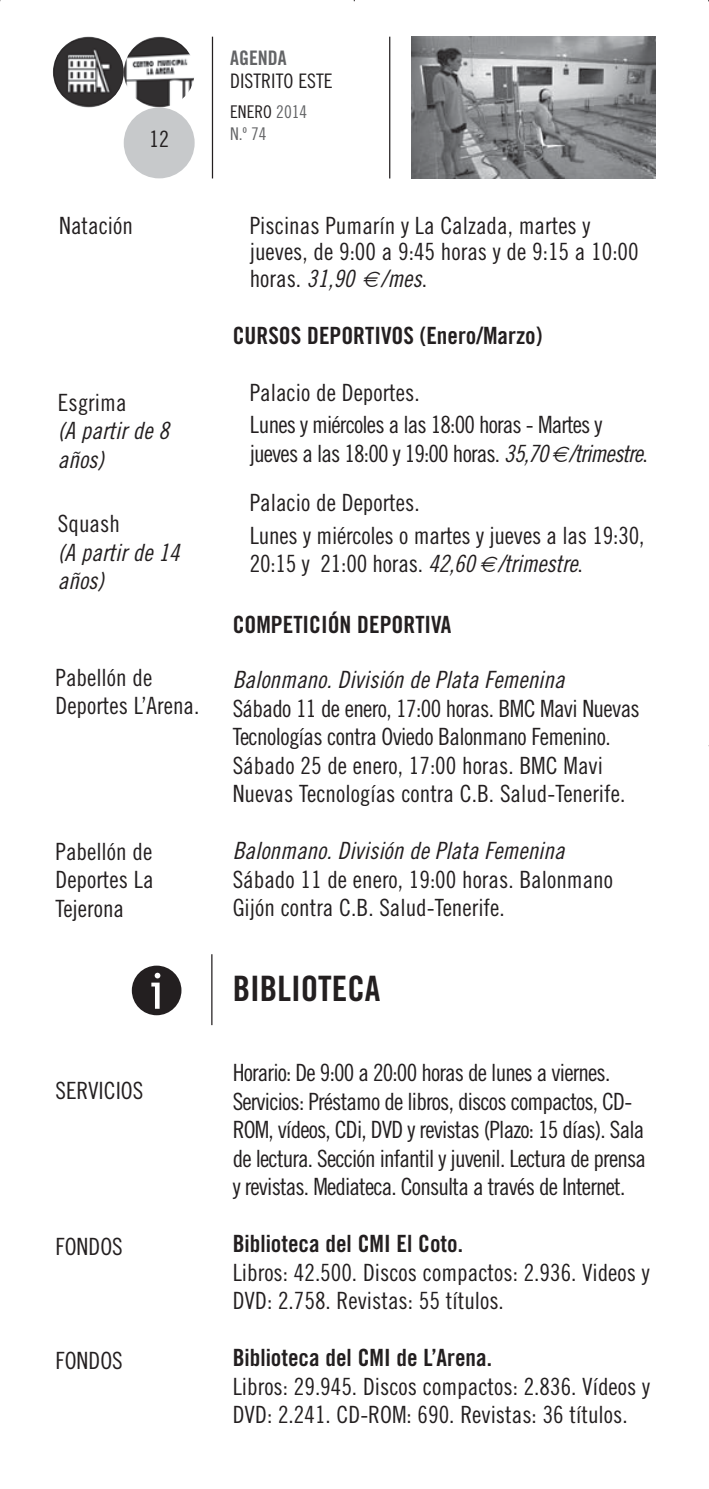
<style>
.page{position:relative;width:709px;height:1489px;background:#fff}
.page>*{position:absolute;margin:0;border:0;box-sizing:border-box;transform-origin:0 0}
.t1{font:50px "Trebuchet MS";color:#fff}
.t2{font:35px "Trade Gothic Bold Cond Twenty";color:#231f20}
.t3{font:23.75px/28.5px "Trade Gothic Cond Eighteen";color:#231f20}
.t4{font:23.75px/28.5px "Trade Gothic Cond Eighteen";letter-spacing:-.035em;color:#231f20}
.t5{font:23.75px/28.5px "Trade Gothic Cond Eighteen";letter-spacing:-.025em;color:#231f20}
.t6{font:italic 23.75px/28.5px "Trade Gothic Cond Eighteen";color:#231f20}
.t7{font:23.75px "Trade Gothic Bold Cond Twenty";color:#231f20}
.t8{font:22.5px "Trade Gothic Cond Eighteen";color:#231f20}
.t9{font:20px "Trade Gothic Cond Eighteen";color:#231f20}
.t10{font:20px "Trade Gothic Bold Cond Twenty";color:#636466}
.t11{font:17.5px/22.5px "Trade Gothic Cond Eighteen";color:#636466}
.s1{color:#231f20}
.s2{font-style:italic}
.s3{font-family:"Textile";font-style:italic}
</style>
<div class="page">
<img style="left:411px;top:37px;width:244px;height:141px">
<hr style="left:212px;top:37px;width:1px;height:141px;background:#231f20">
<hr style="left:389px;top:37px;width:1px;height:141px;background:#231f20">
<div style="left:124px;top:107px;width:71px;height:71px;background:#c7c9cb;border-radius:50%"></div>
<img style="left:124px;top:37px;width:71px;height:70px;border-radius:50%">
<img style="left:53px;top:37px;width:71px;height:70px;border-radius:50%">
<div style="left:132px;top:965px;width:49px;height:50px;background:#231f20;border-radius:50%"></div>
<hr style="left:211px;top:954px;width:1px;height:71px;background:#231f20">
<p class="t8" style="left:149px;top:131px;width:21px">12</p>
<p class="t3" style="left:59px;top:213px;width:75px">Natación</p>
<p class="t3" style="left:58px;top:390px;width:70px">Esgrima</p>
<p class="t6" style="left:58px;top:418px;width:117px">(A partirde 8 años)</p>
<p class="t3" style="left:58px;top:511px;width:63px">Squash</p>
<p class="t6" style="left:58px;top:540px;width:128px">(A partirde 14 años)</p>
<p class="t3" style="left:55px;top:665px;width:145px">Pabellón de<br>Deportes L’Arena.</p>
<p class="t3" style="left:55px;top:838px;width:100px;text-align:justify">Pabellón de Deportes La Tejerona</p>
<h1 class="t1" style="left:149px;top:962px;width:16px">i</h1>
<p class="t3" style="left:55px;top:1078px;width:89px">SERVICIOS</p>
<p class="t3" style="left:55px;top:1233px;width:69px">FONDOS</p>
<p class="t3" style="left:55px;top:1348px;width:69px">FONDOS</p>
<p class="t10" style="left:230px;top:51px;width:58px">AGENDA</p>
<p class="t9" style="left:230px;top:73px;width:104px">DISTRITO ESTE</p>
<p class="t11" style="left:230px;top:102px;width:79px"><span class="s1">ENERO</span> 2014<br>N.º 74</p>
<p class="t3" style="left:250px;top:213px;width:390px;line-height:27px">Piscinas Pumarín y La Calzada, martes y jueves, de 9:00 a 9:45 horas y de 9:15 a 10:00 horas. <span class="s2">31,90</span> <span class="s3">€</span><span class="s2">/mes</span>.</p>
<p class="t7" style="left:233px;top:327px;width:311px">CURSOS DEPORTIVOS (Enero/Marzo)</p>
<p class="t4" style="left:250px;top:378px;width:354px;line-height:32px">Palacio de Deportes.<br>Lunes y miércoles a las 18:00 horas - Martes y</p>
<p class="t4" style="left:250px;top:430px;width:399px;line-height:49.8px">jueves a las 18:00 y 19:00 horas. <span class="s2">35,70</span><span class="s3">€</span><span class="s2">/trimestre</span>.<br>Palacio de Deportes.</p>
<p class="t3" style="left:250px;top:522px;width:396px">Lunes y miércoles o martes y jueves a las 19:30,<br>20:15 y 21:00 horas. <span class="s2">42,60</span> <span class="s3">€</span><span class="s2">/trimestre</span>.</p>
<p class="t7" style="left:233px;top:615px;width:220px">COMPETICIÓN DEPORTIVA</p>
<p class="t6" style="left:233px;top:667px;width:338px">Balonmano.División de Plata Femenina</p>
<p class="t5" style="left:233px;top:696px;width:408px">Sábado 11 de enero, 17:00 horas. BMC Mavi Nuevas Tecnologías contra Oviedo Balonmano Femenino.<br>Sábado 25 de enero, 17:00 horas. BMC Mavi Nuevas Tecnologías contra C.B. Salud-Tenerife.</p>
<p class="t6" style="left:233px;top:838px;width:338px">Balonmano.División de Plata Femenina</p>
<p class="t3" style="left:233px;top:867px;width:382px">Sábado 11 de enero, 19:00 horas. Balonmano<br>Gijón contra C.B. Salud-Tenerife.</p>
<h2 class="t2" style="left:233px;top:975px;width:149px">BIBLIOTECA</h2>
<p class="t4" style="left:233px;top:1060px;width:415px">Horario: De 9:00 a 20:00 horas de lunes a viernes.<br>Servicios: Préstamo de libros, discos compactos, CD-ROM, vídeos, CDi, DVD y revistas (Plazo: 15 días). Sala de lectura. Sección infantil y juvenil. Lectura de prensa y revistas. Mediateca. Consulta a través de Internet.</p>
<p class="t7" style="left:233px;top:1234px;width:232px">Biblioteca del CMI El Coto.</p>
<p class="t3" style="left:233px;top:1259px;width:418px">Libros: 42.500. Discos compactos: 2.936. Videos y<br>DVD: 2.758. Revistas: 55 títulos.</p>
<p class="t7" style="left:233px;top:1348px;width:261px">Biblioteca del CMI de L’Arena.</p>
<p class="t3" style="left:233px;top:1373px;width:419px">Libros: 29.945. Discos compactos: 2.836. Vídeos y<br>DVD: 2.241. CD-ROM: 690. Revistas: 36 títulos.</p>
</div>
